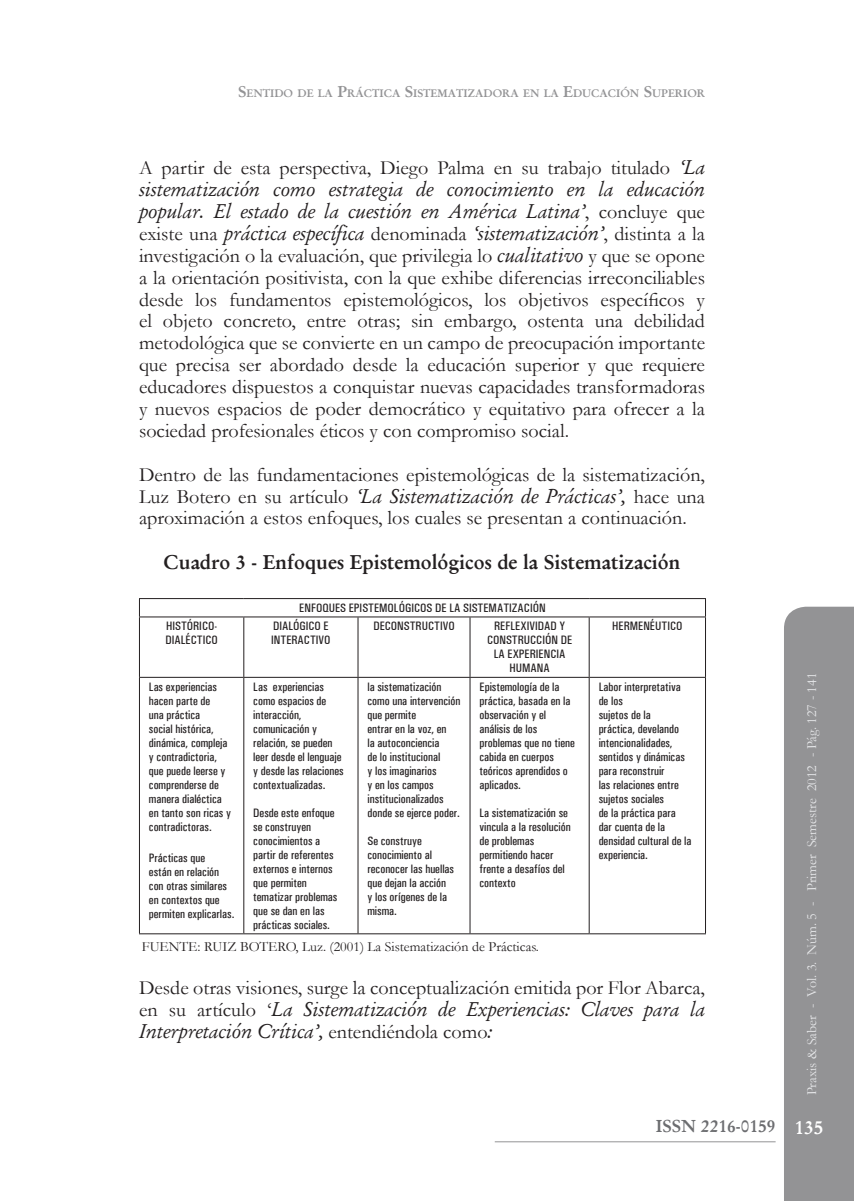
<style>
.page{position:relative;width:854px;height:1201px;background:#fff}
.page>*{position:absolute;margin:0;border:0;box-sizing:border-box;transform-origin:0 0}
.t1{font:20.12px/21.9px "Garamond";color:#231f20;text-align:justify}
.t2{font:700 20.12px "Garamond";color:#231f20}
.t3{font:700 17.5px "Garamond";color:#6c6d70}
.t4{font:14px "Garamond";color:#231f20}
.t5{font:14px "Garamond";color:#e6e7e9}
.t6{font:500 condensed 12.25px/14px "Univers";color:#231f20}
.t7{font:700 11.03px "Garamond";color:#939395}
.s1{font-size:15.75px}
.s2{font-style:italic}
.s3{font-size:19.25px;color:#fff}
</style>
<div class="page">
<div style="left:784px;top:606px;width:69px;height:594px;background:#939395"></div>
<hr style="left:494px;top:1141px;width:281px;height:1px;background:#939395">
<hr style="left:139px;top:598px;width:105px;height:1px;background:#231f20">
<hr style="left:244px;top:598px;width:114px;height:1px;background:#231f20">
<hr style="left:358px;top:598px;width:112px;height:1px;background:#231f20">
<hr style="left:470px;top:598px;width:119px;height:1px;background:#231f20">
<hr style="left:589px;top:598px;width:116px;height:1px;background:#231f20">
<hr style="left:139px;top:616px;width:105px;height:1px;background:#231f20">
<hr style="left:244px;top:616px;width:114px;height:1px;background:#231f20">
<hr style="left:358px;top:616px;width:112px;height:1px;background:#231f20">
<hr style="left:470px;top:616px;width:119px;height:1px;background:#231f20">
<hr style="left:589px;top:616px;width:116px;height:1px;background:#231f20">
<hr style="left:139px;top:677px;width:105px;height:1px;background:#231f20">
<hr style="left:244px;top:677px;width:114px;height:1px;background:#231f20">
<hr style="left:358px;top:677px;width:112px;height:1px;background:#231f20">
<hr style="left:470px;top:677px;width:119px;height:1px;background:#231f20">
<hr style="left:589px;top:677px;width:116px;height:1px;background:#231f20">
<hr style="left:139px;top:933px;width:105px;height:1px;background:#231f20">
<hr style="left:244px;top:933px;width:114px;height:1px;background:#231f20">
<hr style="left:358px;top:933px;width:112px;height:1px;background:#231f20">
<hr style="left:470px;top:933px;width:119px;height:1px;background:#231f20">
<hr style="left:589px;top:933px;width:116px;height:1px;background:#231f20">
<svg style="left:139px;top:599px;width:1px;height:17px"></svg>
<hr style="left:139px;top:617px;width:1px;height:60px;background:#231f20">
<hr style="left:139px;top:677px;width:1px;height:256px;background:#231f20">
<hr style="left:243px;top:617px;width:1px;height:60px;background:#231f20">
<hr style="left:357px;top:617px;width:1px;height:60px;background:#231f20">
<hr style="left:469px;top:617px;width:1px;height:60px;background:#231f20">
<hr style="left:588px;top:617px;width:1px;height:60px;background:#231f20">
<hr style="left:704px;top:617px;width:1px;height:60px;background:#231f20">
<hr style="left:243px;top:677px;width:1px;height:256px;background:#231f20">
<hr style="left:357px;top:677px;width:1px;height:256px;background:#231f20">
<hr style="left:469px;top:677px;width:1px;height:256px;background:#231f20">
<hr style="left:588px;top:677px;width:1px;height:256px;background:#231f20">
<hr style="left:704px;top:677px;width:1px;height:256px;background:#231f20">
<p class="t7" style="left:238px;top:86px;width:468px"><span class="s1">S</span>ENTIDO DE LA <span class="s1">P</span>RÁCTICA <span class="s1">S</span>ISTEMATIZADORA EN LA <span class="s1">E</span>DUCACIÓN <span class="s1">S</span>UPERIOR</p>
<p class="t1" style="left:139px;top:156px;width:567px">A partir de esta perspectiva, Diego Palma en su trabajo titulado <span class="s2">‘La sistematización como estrategia de conocimiento en la educación popular. El estado de la cuestión en América Latina’</span>, concluye que existe una <span class="s2">práctica específica</span> denominada <span class="s2">‘sistematización’</span>, distinta a la investigación o la evaluación, que privilegia lo <span class="s2">cualitativo</span> y que se opone a la orientación positivista, con la que exhibe diferencias irreconciliables desde los fundamentos epistemológicos, los objetivos específicos y el objeto concreto, entre otras; sin embargo, ostenta una debilidad metodológica que se convierte en un campo de preocupación importante que precisa ser abordado desde la educación superior y que requiere educadores dispuestos a conquistar nuevas capacidades transformadoras y nuevos espacios de poder democrático y equitativo para ofrecer a la sociedad profesionales éticos y con compromiso social.</p>
<h1 class="t1" style="left:139px;top:463px;width:567px">Dentro de las fundamentaciones epistemológicas de la sistematización, Luz Botero en su artículo <span class="s2">‘La Sistematización de Prácticas’,</span> hace una aproximación a estos enfoques, los cuales se presentan a continuación.</h1>
<h1 class="t2" style="left:163px;top:549px;width:518px">Cuadro 3 - Enfoques Epistemológicos de la Sistematización</h1>
<p class="t6" style="left:299px;top:601px;width:248px">ENFOQUES EPISTEMOLÓGICOS DE LA SISTEMATIZACIÓN</p>
<p class="t6" style="left:165px;top:619px;width:54px">HISTÓRICO-<br>DIALÉCTICO</p>
<p class="t6" style="left:271px;top:619px;width:61px">DIALÓGICO E<br>INTERACTIVO</p>
<p class="t6" style="left:373px;top:619px;width:83px">DECONSTRUCTIVO</p>
<p class="t6" style="left:487px;top:619px;width:87px;text-align:center">REFLEXIVIDAD Y<br>CONSTRUCCIÓN DE<br>LA EXPERIENCIA<br>HUMANA</p>
<p class="t6" style="left:612px;top:619px;width:72px">HERMENÉUTICO</p>
<p class="t6" style="left:149px;top:679px;width:84px">Las experiencias hacen parte de<br>una práctica<br>social histórica, dinámica, compleja y contradictoria, que puede leerse y comprenderse de manera dialéctica en tanto son ricas y contradictoras.</p>
<p class="t6" style="left:149px;top:851px;width:87px">Prácticas que<br>están en relación con otras similares en contextos que permiten explicarlas.</p>
<p class="t6" style="left:253px;top:679px;width:92px">Las experiencias como espacios de interacción, comunicación y relación, se pueden leer desde el lenguaje y desde las relaciones contextualizadas.</p>
<p class="t6" style="left:253px;top:805px;width:86px">Desde este enfoque se construyen conocimientos a partir de referentes externos e internos que permiten tematizar problemas que se dan en las prácticas sociales.</p>
<p class="t6" style="left:367px;top:679px;width:94px">la sistematización como una intervención que permite<br>entrar en la voz, en<br>la autoconciencia<br>de lo institucional<br>y los imaginarios<br>y en los campos institucionalizados donde se ejerce poder.</p>
<p class="t6" style="left:367px;top:833px;width:88px">Se construye conocimiento al reconocer las huellas que dejan la acción y los orígenes de la misma.</p>
<p class="t6" style="left:479px;top:679px;width:97px">Epistemología de la práctica, basada en la observación y el análisis de los problemas que no tiene cabida en cuerpos teóricos aprendidos o aplicados.</p>
<p class="t6" style="left:479px;top:805px;width:93px">La sistematización se vincula a la resolución de problemas permitiendo hacer frente a desafíos del contexto</p>
<p class="t6" style="left:598px;top:679px;width:94px">Labor interpretativa de los<br>sujetos de la<br>práctica, develando intencionalidades, sentidos y dinámicas para reconstruir<br>las relaciones entre sujetos sociales<br>de la práctica para dar cuenta de la densidad cultural de la experiencia.</p>
<p class="t4" style="left:142px;top:937px;width:398px">FUENTE: RUIZ BOTERO, Luz. (2001) La Sistematización de Prácticas.</p>
<h1 class="t1" style="left:139px;top:976px;width:567px">Desde otras visiones, surge la conceptualización emitida por Flor Abarca, en su artículo ‘<span class="s2">La Sistematización de Experiencias: Claves para la Interpretación Crítica’,</span> entendiéndola como<span class="s2">:</span></h1>
<p class="t5" style="left:802px;top:757px;width:86px;rotate:-90deg">- Pág. 127 - 141</p>
<p class="t5" style="left:802px;top:1095px;width:332px;rotate:-90deg">Praxis &amp; Saber - Vol. 3. Núm. 5 - Primer Semestre 2012</p>
<h2 class="t3" style="left:655px;top:1115px;width:169px">ISSN 2216-0159 <span class="s3">135</span></h2>
</div>
